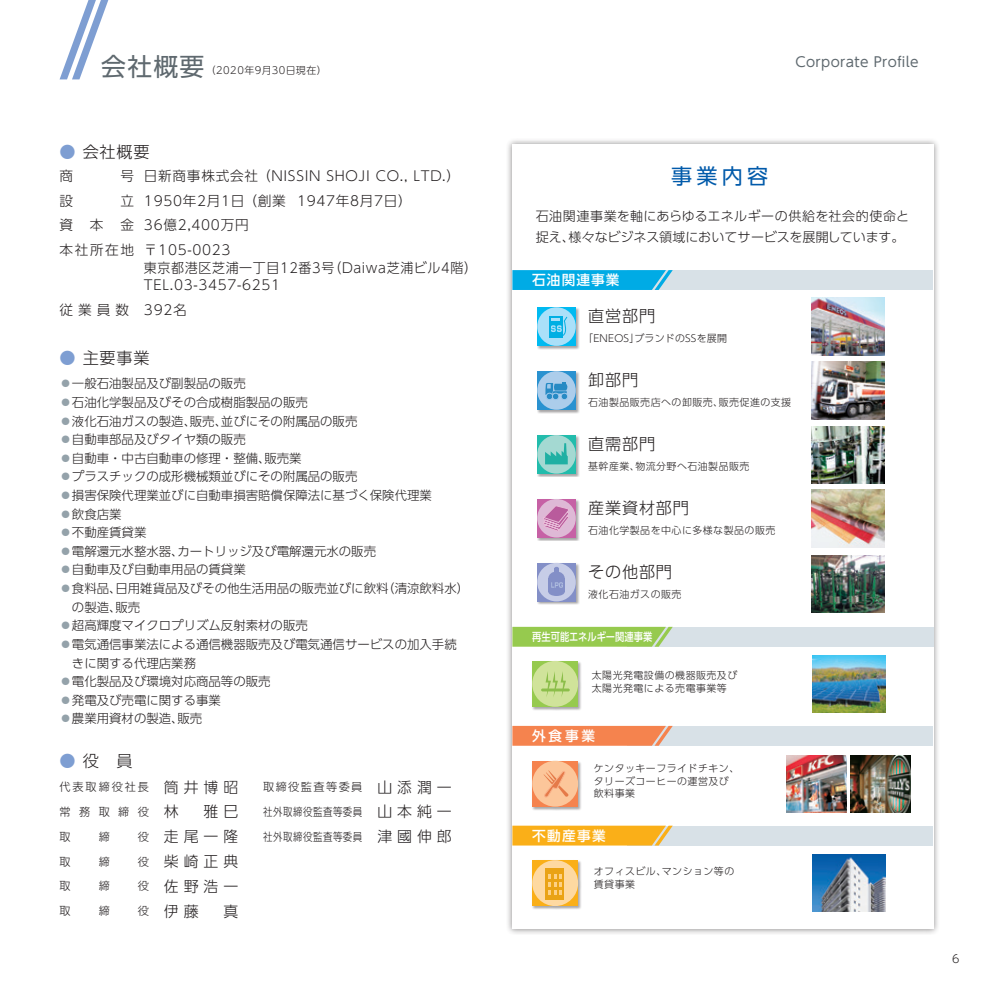
<style>
.page{position:relative;width:993px;height:993px;background:#fff}
.page>*{position:absolute;margin:0;border:0;box-sizing:border-box;transform-origin:0 0}
.t1{font:24.85px "UD Shin Go Pro";color:#5f696f}
.t2{font:21px "UD Shin Go Pro";color:#015aaa}
.t3{font:300 16.1px "UD Shin Go Pro";letter-spacing:.05em;color:#231f20}
.t4{font:300 14.88px "UD Shin Go Pro";color:#231f20}
.t5{font:300 13.65px/24.8px "UD Shin Go Pro";letter-spacing:.05em;color:#231f20}
.t6{font:300 13.65px/17.3px "UD Shin Go Pro";letter-spacing:.05em;color:#231f20;scale:.95 1}
.t7{font:13.65px "UD Shin Go Pro";letter-spacing:.025em;color:#5f696f}
.t8{font:500 13.65px "UD Shin Go Pro";letter-spacing:.1em;color:#fff}
.t9{font:300 13.65px "UD Shin Go Pro";letter-spacing:.205em;color:#231f20}
.t10{font:300 12.95px/21px "UD Shin Go Pro";letter-spacing:.01em;color:#231f20}
.t11{font:300 12.42px "UD Shin Go Pro";color:#231f20}
.t12{font:300 11.2px "UD Shin Go Pro";letter-spacing:.05em;color:#231f20;scale:.85 1}
.t13{font:300 11.2px "UD Shin Go Pro";letter-spacing:.05em;color:#231f20}
.t14{font:500 11.2px "UD Shin Go Pro";color:#fff;scale:.83 1}
.t15{font:300 11.2px "UD Shin Go Pro";letter-spacing:.125em;color:#231f20}
.t16{font:300 11.2px "UD Shin Go Pro";letter-spacing:.165em;color:#231f20}
.t17{font:300 9.97px/12.4px "UD Shin Go Pro";letter-spacing:.05em;color:#231f20}
.t18{font:300 9.97px "UD Shin Go Pro";letter-spacing:.02em;color:#231f20}
.t19{font:300 9.97px "UD Shin M Go Pro";letter-spacing:.05em;color:#231f20}
.s1{color:#7e9ed2}
.s2{color:#94a2aa}
.s3{font-size:14.88px}
.s4{font-size:11.2px}
</style>
<div class="page">
<div style="left:506px;top:137px;width:433px;height:797px;background:#231f20;opacity:.5"></div>
<div style="left:512px;top:144px;width:421px;height:784px;background:#fff"></div>
<img style="left:811px;top:297px;width:72px;height:58px">
<img style="left:811px;top:362px;width:72px;height:57px">
<img style="left:811px;top:426px;width:72px;height:57px">
<img style="left:811px;top:490px;width:72px;height:57px">
<img style="left:811px;top:555px;width:72px;height:57px">
<div style="left:536px;top:306px;width:43px;height:43px;background:#231f20;opacity:.4"></div>
<div style="left:537px;top:307px;width:38px;height:39px;background:#00baf1"></div>
<div style="left:537px;top:307px;width:38px;height:39px;background:#aae0f9;border-radius:50%"></div>
<svg style="left:549px;top:316px;width:19px;height:21px"></svg>
<div style="left:536px;top:370px;width:43px;height:43px;background:#231f20;opacity:.4"></div>
<svg style="left:537px;top:371px;width:38px;height:38px"></svg>
<div style="left:537px;top:371px;width:38px;height:38px;background:#accdeb;border-radius:50%"></div>
<svg style="left:545px;top:382px;width:22px;height:17px"></svg>
<div style="left:536px;top:434px;width:43px;height:43px;background:#231f20;opacity:.4"></div>
<svg style="left:537px;top:435px;width:38px;height:38px"></svg>
<div style="left:537px;top:435px;width:38px;height:38px;background:#a4d9d2;border-radius:50%"></div>
<svg style="left:545px;top:443px;width:22px;height:21px"></svg>
<div style="left:536px;top:562px;width:43px;height:43px;background:#231f20;opacity:.4"></div>
<svg style="left:537px;top:562px;width:38px;height:39px"></svg>
<div style="left:537px;top:562px;width:38px;height:39px;background:#c7cde7;border-radius:50%"></div>
<svg style="left:548px;top:580px;width:16px;height:10px"></svg>
<div style="left:548px;top:571px;width:16px;height:14px;background:#838fc7;border-radius:50%"></div>
<div style="left:548px;top:587px;width:16px;height:8px;background:#838fc7;border-radius:50%"></div>
<svg style="left:554px;top:566px;width:5px;height:5px"></svg>
<svg style="left:551px;top:582px;width:12px;height:5px"></svg>
<div style="left:536px;top:498px;width:43px;height:43px;background:#231f20;opacity:.4"></div>
<svg style="left:537px;top:499px;width:38px;height:38px"></svg>
<div style="left:537px;top:499px;width:38px;height:38px;background:#deb9d6;border-radius:50%"></div>
<svg style="left:544px;top:506px;width:24px;height:25px"></svg>
<div style="left:627px;top:270px;width:306px;height:20px;background:#d8e1e7"></div>
<img style="left:786px;top:755px;width:60px;height:57px">
<img style="left:850px;top:755px;width:60px;height:57px">
<div style="left:531px;top:760px;width:51px;height:50px;background:#231f20;opacity:.4"></div>
<div style="left:532px;top:760px;width:46px;height:46px;background:#f5834e"></div>
<div style="left:532px;top:760px;width:46px;height:46px;background:#fcc69a;border-radius:50%"></div>
<svg style="left:543px;top:770px;width:26px;height:28px"></svg>
<div style="left:627px;top:725px;width:306px;height:20px;background:#d8e1e7"></div>
<img style="left:812px;top:854px;width:72px;height:57px">
<div style="left:531px;top:859px;width:51px;height:50px;background:#231f20;opacity:.4"></div>
<div style="left:532px;top:859px;width:46px;height:46px;background:#faaf18"></div>
<div style="left:532px;top:859px;width:46px;height:46px;background:#fed9a1;border-radius:50%"></div>
<svg style="left:545px;top:868px;width:19px;height:31px"></svg>
<div style="left:627px;top:825px;width:306px;height:20px;background:#d8e1e7"></div>
<img style="left:812px;top:655px;width:72px;height:57px">
<div style="left:531px;top:660px;width:51px;height:50px;background:#231f20;opacity:.4"></div>
<div style="left:532px;top:660px;width:46px;height:46px;background:#96ca4e"></div>
<div style="left:532px;top:660px;width:46px;height:46px;background:#d0e39a;border-radius:50%"></div>
<hr style="left:541px;top:688px;width:28px;height:3px;background:#8cbe4a">
<svg style="left:545px;top:672px;width:20px;height:25px"></svg>
<div style="left:626px;top:626px;width:307px;height:20px;background:#d8e1e7"></div>
<svg style="left:60px;top:0;width:49px;height:79px"></svg>
<svg style="left:512px;top:626px;width:160px;height:20px;background:#9ecd5d"></svg>
<svg style="left:512px;top:270px;width:160px;height:20px;background:#0eaee5"></svg>
<svg style="left:512px;top:725px;width:160px;height:20px;background:#f38d5e"></svg>
<svg style="left:512px;top:825px;width:160px;height:20px;background:#f8b42b"></svg>
<h1 class="t1" style="left:101px;top:46px;width:104px">会社概要</h1>
<p class="t19" style="left:206px;top:62px;width:122px">（2020年9月30日現在）</p>
<p class="t3" style="left:60px;top:138px;width:92px"><span class="s1">●</span> 会社概要</p>
<p class="t5" style="left:60px;top:163px;width:402px">商　　 号 日新商事株式会社 （NISSIN SHOJI CO., LTD.）設　　 立 1950年2月1日 （創業 1947年8月7日）<br>資 本 金 36億2,400万円<br>本社所在地 〒105-0023　</p>
<p class="t6" style="left:144px;top:258px;width:352px">東京都港区芝浦一丁目12番3号（Daiwa芝浦ビル4階）<br>TEL.03-3457-6251</p>
<p class="t9" style="left:60px;top:298px;width:129px">従業員数 392名</p>
<p class="t3" style="left:60px;top:344px;width:92px"><span class="s1">●</span> 主要事業</p>
<p class="t11" style="left:60px;top:373px;width:188px"><span class="s2">◦</span>一般石油製品及び副製品の販売</p>
<p class="t11" style="left:60px;top:392px;width:250px"><span class="s2">◦</span>石油化学製品及びその合成樹脂製品の販売</p>
<p class="t11" style="left:60px;top:410px;width:299px"><span class="s2">◦</span>液化石油ガスの製造、販売、並びにその附属品の販売</p>
<p class="t11" style="left:60px;top:429px;width:188px"><span class="s2">◦</span>自動車部品及びタイヤ類の販売</p>
<p class="t11" style="left:60px;top:448px;width:243px"><span class="s2">◦</span>自動車・中古自動車の修理・整備、販売業</p>
<p class="t11" style="left:60px;top:466px;width:299px"><span class="s2">◦</span>プラスチックの成形機械類並びにその附属品の販売</p>
<p class="t11" style="left:60px;top:485px;width:374px"><span class="s2">◦</span>損害保険代理業並びに自動車損害賠償保障法に基づく保険代理業</p>
<p class="t11" style="left:60px;top:503px;width:64px"><span class="s2">◦</span>飲食店業</p>
<p class="t11" style="left:60px;top:522px;width:88px"><span class="s2">◦</span>不動産賃貸業</p>
<p class="t11" style="left:60px;top:541px;width:318px"><span class="s2">◦</span>電解還元水整水器、カートリッジ及び電解還元水の販売</p>
<p class="t11" style="left:60px;top:559px;width:188px"><span class="s2">◦</span>自動車及び自動車用品の賃貸業</p>
<p class="t11" style="left:60px;top:578px;width:411px"><span class="s2">◦</span>食料品、日用雑貨品及びその他生活用品の販売並びに飲料（清涼飲料水）</p>
<p class="t11" style="left:72px;top:596px;width:70px">の製造、販売</p>
<p class="t11" style="left:60px;top:615px;width:250px"><span class="s2">◦</span>超高輝度マイクロプリズム反射素材の販売</p>
<p class="t11" style="left:60px;top:634px;width:398px"><span class="s2">◦</span>電気通信事業法による通信機器販売及び電気通信サービスの加入手続</p>
<p class="t11" style="left:72px;top:652px;width:126px">きに関する代理店業務</p>
<p class="t11" style="left:60px;top:671px;width:212px"><span class="s2">◦</span>電化製品及び環境対応商品等の販売</p>
<p class="t11" style="left:60px;top:689px;width:163px"><span class="s2">◦</span>発電及び売電に関する事業</p>
<p class="t11" style="left:60px;top:708px;width:144px"><span class="s2">◦</span>農業用資材の製造、販売</p>
<p class="t3" style="left:60px;top:747px;width:75px"><span class="s1">●</span> 役　員</p>
<p class="t16" style="left:60px;top:777px;width:180px">代表取締役社長 <span class="s3">筒 井 博 昭</span></p>
<p class="t15" style="left:263px;top:777px;width:190px">取締役監査等委員 <span class="s3">山 添 潤 一</span></p>
<p class="t13" style="left:60px;top:802px;width:180px">常務取締役 <span class="s3">林　 雅 巳</span></p>
<p class="t12" style="left:263px;top:802px;width:223px">社外取締役監査等委員 <span class="s3">山 本 純 一</span></p>
<p class="t13" style="left:60px;top:827px;width:13px">取</p>
<p class="t13" style="left:99px;top:827px;width:13px">締</p>
<p class="t4" style="left:138px;top:824px;width:102px"><span class="s4">役</span> 走 尾 一 隆</p>
<p class="t12" style="left:263px;top:827px;width:223px">社外取締役監査等委員 <span class="s3">津 國 伸 郎</span></p>
<p class="t13" style="left:60px;top:852px;width:13px">取</p>
<p class="t13" style="left:99px;top:852px;width:13px">締</p>
<p class="t4" style="left:138px;top:849px;width:102px"><span class="s4">役</span> 柴 崎 正 典</p>
<p class="t13" style="left:60px;top:876px;width:13px">取</p>
<p class="t13" style="left:99px;top:876px;width:13px">締</p>
<p class="t4" style="left:138px;top:873px;width:102px"><span class="s4">役</span> 佐 野 浩 一</p>
<p class="t13" style="left:60px;top:901px;width:13px">取</p>
<p class="t13" style="left:99px;top:901px;width:13px">締</p>
<p class="t4" style="left:138px;top:898px;width:102px"><span class="s4">役</span> 伊 藤 　 真</p>
<p class="t7" style="left:795px;top:50px;width:124px">Corporate Profile</p>
<h2 class="t2" style="left:671px;top:159px;width:98px">事業内容</h2>
<p class="t10" style="left:535px;top:205px;width:374px">石油関連事業を軸にあらゆるエネルギーの供給を社会的使命と捉え、様々なビジネス領域においてサービスを展開しています。</p>
<p class="t8" style="left:532px;top:269px;width:89px">石油関連事業</p>
<p class="t3" style="left:588px;top:302px;width:68px">直営部門</p>
<p class="t18" style="left:583px;top:330px;width:145px">「ENEOS」ブランドのSSを展開</p>
<p class="t3" style="left:588px;top:366px;width:51px">卸部門</p>
<p class="t17" style="left:588px;top:396px;width:204px">石油製品販売店への卸販売、販売促進の支援</p>
<p class="t3" style="left:588px;top:430px;width:68px">直需部門</p>
<p class="t17" style="left:588px;top:460px;width:163px">基幹産業、物流分野へ石油製品販売</p>
<p class="t3" style="left:588px;top:494px;width:102px">産業資材部門</p>
<p class="t17" style="left:588px;top:524px;width:189px">石油化学製品を中心に多様な製品の販売</p>
<p class="t3" style="left:588px;top:558px;width:85px">その他部門</p>
<p class="t17" style="left:588px;top:588px;width:95px">液化石油ガスの販売</p>
<p class="t14" style="left:532px;top:627px;width:146px">再生可能エネルギー関連事業</p>
<p class="t17" style="left:591px;top:669px;width:147px">太陽光発電設備の機器販売及び太陽光発電による売電事業等</p>
<p class="t8" style="left:532px;top:724px;width:64px">外食事業</p>
<p class="t17" style="left:593px;top:761px;width:147px">ケンタッキーフライドチキン、タリーズコーヒーの運営及び飲料事業</p>
<p class="t8" style="left:532px;top:824px;width:75px">不動産事業</p>
<p class="t17" style="left:593px;top:864px;width:142px">オフィスビル、マンション等の賃貸事業</p>
<p class="t13" style="left:951px;top:949px;width:9px">6</p>
</div>
